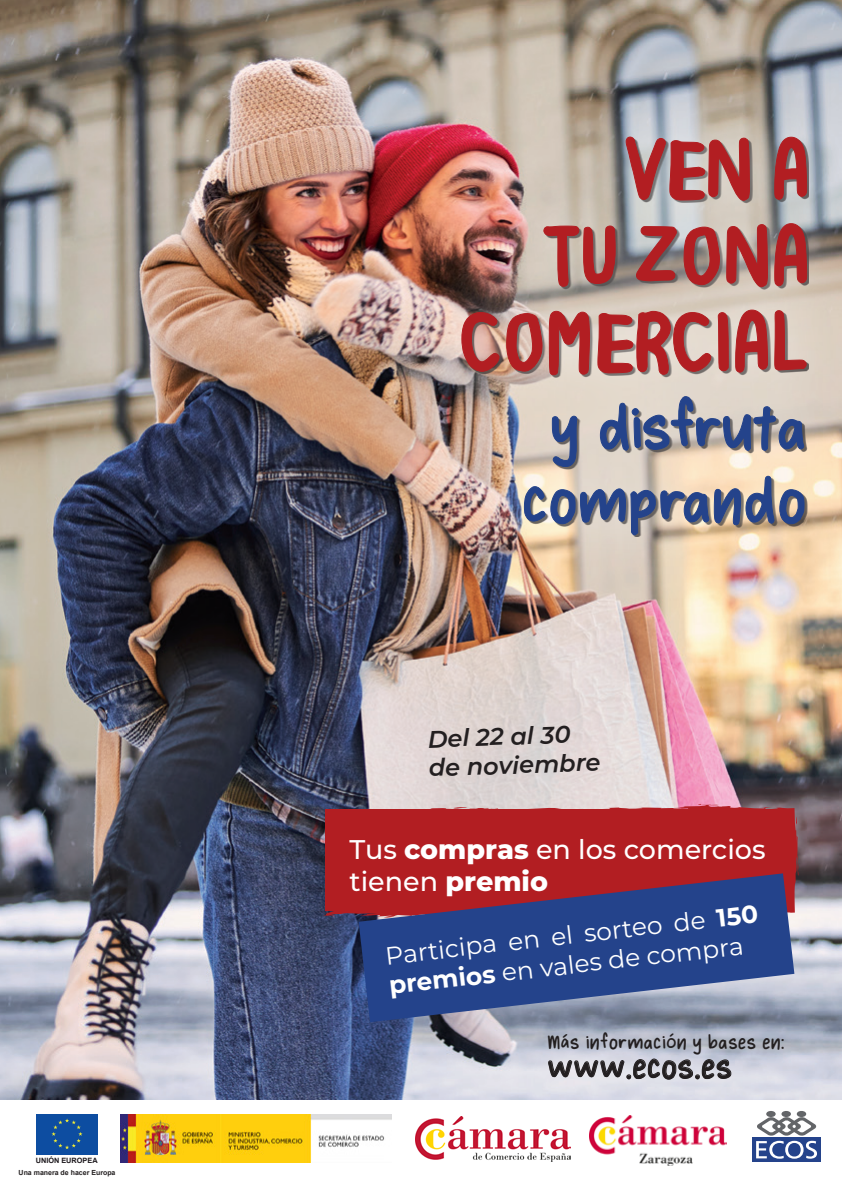
<style>
.page{position:relative;width:842px;height:1191px;background:#fff}
.page>*{position:absolute;margin:0;border:0;box-sizing:border-box;transform-origin:0 0}
.t1{font:72px/86.4px "Flowerbust";letter-spacing:-.05em;color:#b21e22;text-align:right}
.t2{font:72px/73px "Hynings Handwriting V2";letter-spacing:-.03em;color:#24438b;text-align:center}
.t3{font:39px "Hynings Handwriting V2";color:#231f20}
.t4{font:500 27px/32.4px "Montserrat";color:#fff}
.t5{font:25px/30.7px "Montserrat";color:#fff}
.t6{font:italic 600 24px "Montserrat";color:#231f20}
.t7{font:23px "Hynings Handwriting V2";color:#231f20}
.t8{font:700 7.3px "Arial";color:#1b161b}
.t9{font:700 7px "Arial";color:#231f20}
.s1{font-size:79.9px}
.s2{font-size:65.5px}
.s3{font-size:67px}
.s4{font-weight:800}
.s5{font-weight:700}
</style>
<div class="page">
<img style="left:0;top:0;width:842px;height:1100px">
<div style="left:411px;top:88px;width:431px;height:493px;background:#fcfefe;opacity:.75"></div>
<svg style="left:625px;top:136px;width:125px;height:65px;background:#a29393"></svg>
<svg style="left:774px;top:136px;width:34px;height:64px;background:#8b7c7e"></svg>
<svg style="left:543px;top:225px;width:73px;height:62px;background:#a18e87"></svg>
<svg style="left:635px;top:223px;width:42px;height:59px;background:#8b7d7f"></svg>
<svg style="left:683px;top:226px;width:37px;height:60px;background:#917d7b"></svg>
<svg style="left:726px;top:224px;width:42px;height:64px;background:#9e8883"></svg>
<svg style="left:774px;top:223px;width:34px;height:64px;background:#887270"></svg>
<svg style="left:461px;top:311px;width:39px;height:61px;background:#9e7a74"></svg>
<svg style="left:506px;top:310px;width:84px;height:66px;background:#ac938d"></svg>
<svg style="left:597px;top:302px;width:132px;height:73px;background:#b6a29c"></svg>
<svg style="left:735px;top:309px;width:33px;height:64px;background:#a9938e"></svg>
<svg style="left:774px;top:310px;width:33px;height:61px;background:#b6a29b"></svg>
<svg style="left:551px;top:415px;width:26px;height:52px"></svg>
<svg style="left:599px;top:395px;width:206px;height:56px;background:#aca6a5"></svg>
<svg style="left:523px;top:475px;width:282px;height:61px;background:#bbafa3"></svg>
<img style="left:415px;top:1116px;width:155px;height:45px">
<img style="left:590px;top:1115px;width:136px;height:50px">
<img style="left:121px;top:1114px;width:271px;height:48px">
<div style="left:752px;top:1137px;width:68px;height:24px;background:#24438b"></div>
<svg style="left:756px;top:1111px;width:61px;height:47px"></svg>
<svg style="left:319px;top:804px;width:479px;height:115px;background:#af282d"></svg>
<svg style="left:359px;top:873px;width:435px;height:149px;background:#4d4b7f"></svg>
<svg style="left:548px;top:1043px;width:184px;height:54px;background:#c5c7d1"></svg>
<div style="left:36px;top:1113px;width:62px;height:41px;background:#0d4da1"></div>
<svg style="left:52px;top:1118px;width:31px;height:31px"></svg>
<p class="t8" style="left:36px;top:1155px;width:63px">UNIÓN EUROPEA</p>
<p class="t9" style="left:19px;top:1168px;width:98px">Una manera de hacer Europa</p>
<p class="t1" style="left:622px;top:127px;width:190px">VEN <span class="s1">A</span></p>
<p class="t1" style="left:458px;top:213px;width:354px">TU Z<span class="s2">O</span>N<span class="s1">A<br></span>C<span class="s2">O</span>MERCI<span class="s1">A</span><span class="s3">L</span></p>
<p class="t2" style="left:522px;top:393px;width:286px">y disfruta comprando</p>
<p class="t6" style="left:427px;top:722px;width:144px;rotate:-2deg">Del 22 al 30</p>
<p class="t6" style="left:428px;top:751px;width:173px;rotate:-2deg">de noviembre</p>
<p class="t4" style="left:350px;top:831px;width:417px">Tus <span class="s4">compras</span> en los comercios tienen <span class="s4">premio</span></p>
<p class="t5" style="left:383px;top:940px;width:376px;rotate:-7deg">Participa en el sorteo de <span class="s5">150 premios</span> en vales de compra</p>
<p class="t7" style="left:547px;top:1030px;width:239px">Más información y bases en:</p>
<p class="t3" style="left:547px;top:1046px;width:187px">www.ecos.es</p>
</div>
